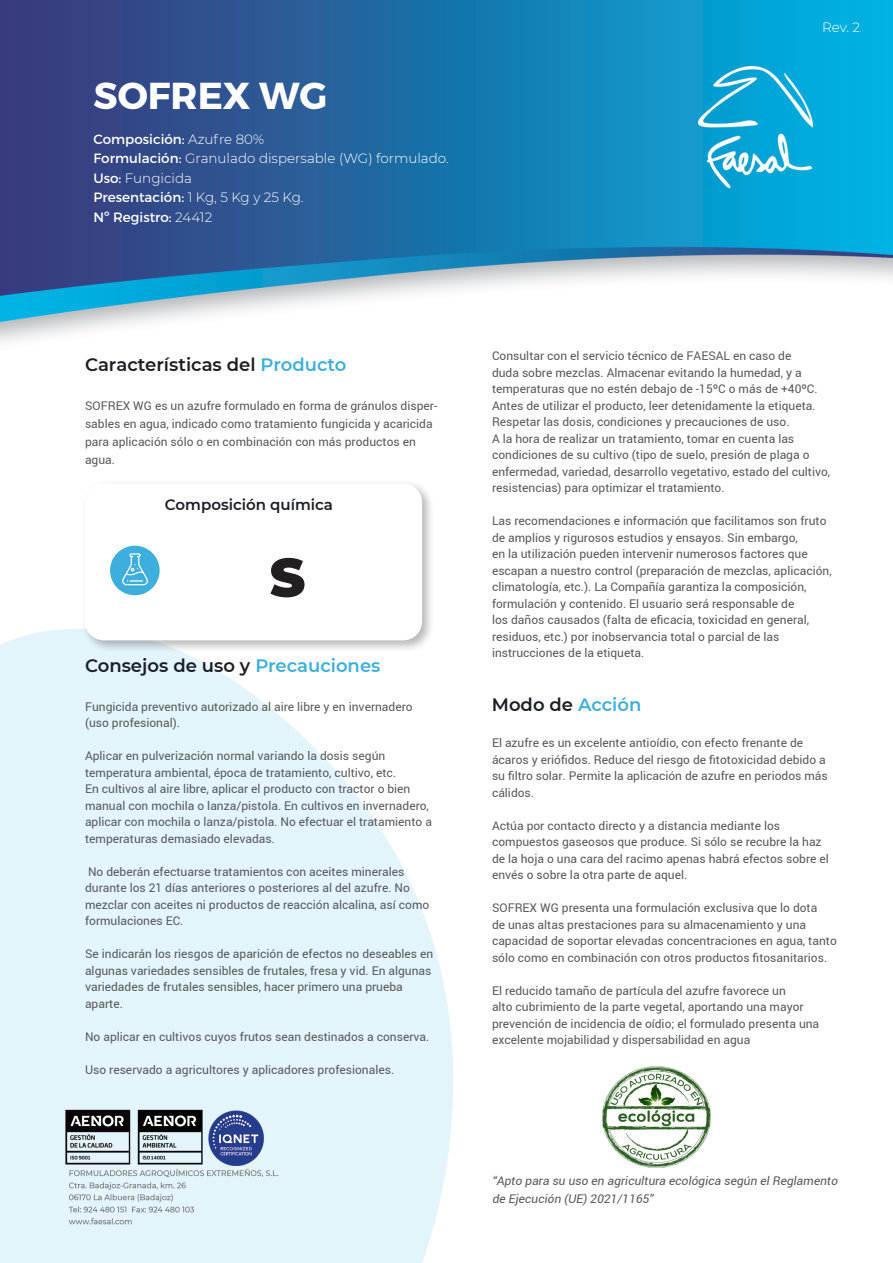
<style>
.page{position:relative;width:893px;height:1263px;background:#fff}
.page>*{position:absolute;margin:0;border:0;box-sizing:border-box;transform-origin:0 0}
.t1{font:900 54px "Montserrat";color:#231f20}
.t2{font:700 37.5px "Montserrat";color:#fff}
.t3{font:600 18px "Montserrat";color:#1b1e25}
.t4{font:600 15px "Montserrat";color:#1b1e25}
.t5{font:300 13.5px/19.5px "Montserrat";color:#fff}
.t6{font:13.5px "Montserrat";color:#fff}
.t7{font:12px/16.5px "Roboto";color:#575a5b}
.t8{font:italic 12px/18px "Roboto";color:#575a5b}
.s1{font-weight:300}
.s2{font-weight:400}
.s3{color:#3eafdd}
</style>
<div class="page">
<img style="left:0;top:0;width:893px;height:1263px">
<div style="left:81px;top:479px;width:353px;height:174px;background:#231f20;opacity:.31"></div>
<div style="left:86px;top:484px;width:335px;height:156px;background:#fff;border-radius:18px"></div>
<div style="left:85px;top:483px;width:337px;height:157px;border:2px solid #fff;border-radius:18px"></div>
<div style="left:110px;top:546px;width:50px;height:49px;background:#3eafdd;border-radius:50%"></div>
<svg style="left:122px;top:553px;width:26px;height:32px"></svg>
<img style="left:601px;top:1066px;width:110px;height:102px">
<p class="t2" style="left:94px;top:73px;width:235px">SOFREX WG</p>
<p class="t6" style="left:94px;top:131px;width:172px">Composición: <span class="s1">Azufre 80%</span></p>
<p class="t5" style="left:94px;top:148px;width:357px"><span class="s2">Formulación:</span> Granulado dispersable (WG) formulado.<br><span class="s2">Uso:</span> Fungicida</p>
<p class="t6" style="left:94px;top:189px;width:212px">Presentación: <span class="s1">1 Kg, 5 Kg y 25 Kg.</span></p>
<p class="t6" style="left:94px;top:209px;width:120px">Nº Registro: <span class="s1">24412</span></p>
<p class="t5" style="left:822px;top:17px;width:40px">Rev. 2</p>
<p class="t3" style="left:85px;top:352px;width:263px">Características del <span class="s3">Producto</span></p>
<p class="t7" style="left:85px;top:397px;width:354px;line-height:18px">SOFREX WG es un azufre formulado en forma de gránulos disper&shy;sables en agua, indicado como tratamiento fungicida y acaricida para aplicación sólo o en combinación con más productos en agua.</p>
<p class="t4" style="left:165px;top:494px;width:170px">Composición química</p>
<p class="t1" style="left:270px;top:537px;width:37px">S</p>
<p class="t3" style="left:85px;top:652px;width:297px">Consejos de uso y <span class="s3">Precauciones</span></p>
<p class="t7" style="left:85px;top:698px;width:329px">Fungicida preventivo autorizado al aire libre y en invernadero (uso profesional).</p>
<p class="t7" style="left:85px;top:748px;width:348px">Aplicar en pulverización normal variando la dosis según temperatura ambiental, época de tratamiento, cultivo, etc.<br>En cultivos al aire libre, aplicar el producto con tractor o bien manual con mochila o lanza/pistola. En cultivos en invernadero, aplicar con mochila o lanza/pistola. No efectuar el tratamiento a temperaturas demasiado elevadas.</p>
<p class="t7" style="left:85px;top:863px;width:346px">No deberán efectuarse tratamientos con aceites minerales durante los 21 días anteriores o posteriores al del azufre. No mezclar con aceites ni productos de reacción alcalina, así como formulaciones EC.</p>
<p class="t7" style="left:85px;top:946px;width:350px">Se indicarán los riesgos de aparición de efectos no deseables en algunas variedades sensibles de frutales, fresa y vid. En algunas variedades de frutales sensibles, hacer primero una prueba aparte.</p>
<p class="t7" style="left:85px;top:1028px;width:346px">No aplicar en cultivos cuyos frutos sean destinados a conserva.</p>
<p class="t7" style="left:85px;top:1061px;width:311px">Uso reservado a agricultores y aplicadores profesionales.</p>
<p class="t7" style="left:492px;top:348px;width:340px">Consultar con el servicio técnico de FAESAL en caso de<br>duda sobre mezclas. Almacenar evitando la humedad, y a temperaturas que no estén debajo de -15ºC o más de +40ºC.<br>Antes de utilizar el producto, leer detenidamente la etiqueta.<br>Respetar las dosis, condiciones y precauciones de uso.<br>A la hora de realizar un tratamiento, tomar en cuenta las condiciones de su cultivo (tipo de suelo, presión de plaga o enfermedad, variedad, desarrollo vegetativo, estado del cultivo, resistencias) para optimizar el tratamiento.</p>
<p class="t7" style="left:492px;top:513px;width:341px">Las recomendaciones e información que facilitamos son fruto de amplios y rigurosos estudios y ensayos. Sin embargo,<br>en la utilización pueden intervenir numerosos factores que escapan a nuestro control (preparación de mezclas, aplicación, climatología, etc.). La Compañía garantiza la composición, formulación y contenido. El usuario será responsable de<br>los daños causados (falta de eficacia, toxicidad en general, residuos, etc.) por inobservancia total o parcial de las instrucciones de la etiqueta.</p>
<p class="t3" style="left:492px;top:692px;width:151px">Modo de <span class="s3">Acción</span></p>
<p class="t7" style="left:492px;top:735px;width:337px">El azufre es un excelente antioídio, con efecto frenante de ácaros y eriófidos. Reduce del riesgo de fitotoxicidad debido a su filtro solar. Permite la aplicación de azufre en periodos más cálidos.</p>
<p class="t7" style="left:492px;top:817px;width:338px">Actúa por contacto directo y a distancia mediante los compuestos gaseosos que produce. Si sólo se recubre la haz de la hoja o una cara del racimo apenas habrá efectos sobre el envés o sobre la otra parte de aquel.</p>
<p class="t7" style="left:492px;top:900px;width:346px">SOFREX WG presenta una formulación exclusiva que lo dota<br>de unas altas prestaciones para su almacenamiento y una capacidad de soportar elevadas concentraciones en agua, tanto sólo como en combinación con otros productos fitosanitarios.</p>
<p class="t7" style="left:492px;top:982px;width:329px">El reducido tamaño de partícula del azufre favorece un<br>alto cubrimiento de la parte vegetal, aportando una mayor prevención de incidencia de oídio; el formulado presenta una excelente mojabilidad y dispersabilidad en agua</p>
<p class="t8" style="left:492px;top:1172px;width:349px">“Apto para su uso en agricultura ecológica según el Reglamento de Ejecución (UE) 2021/1165”</p>
</div>
